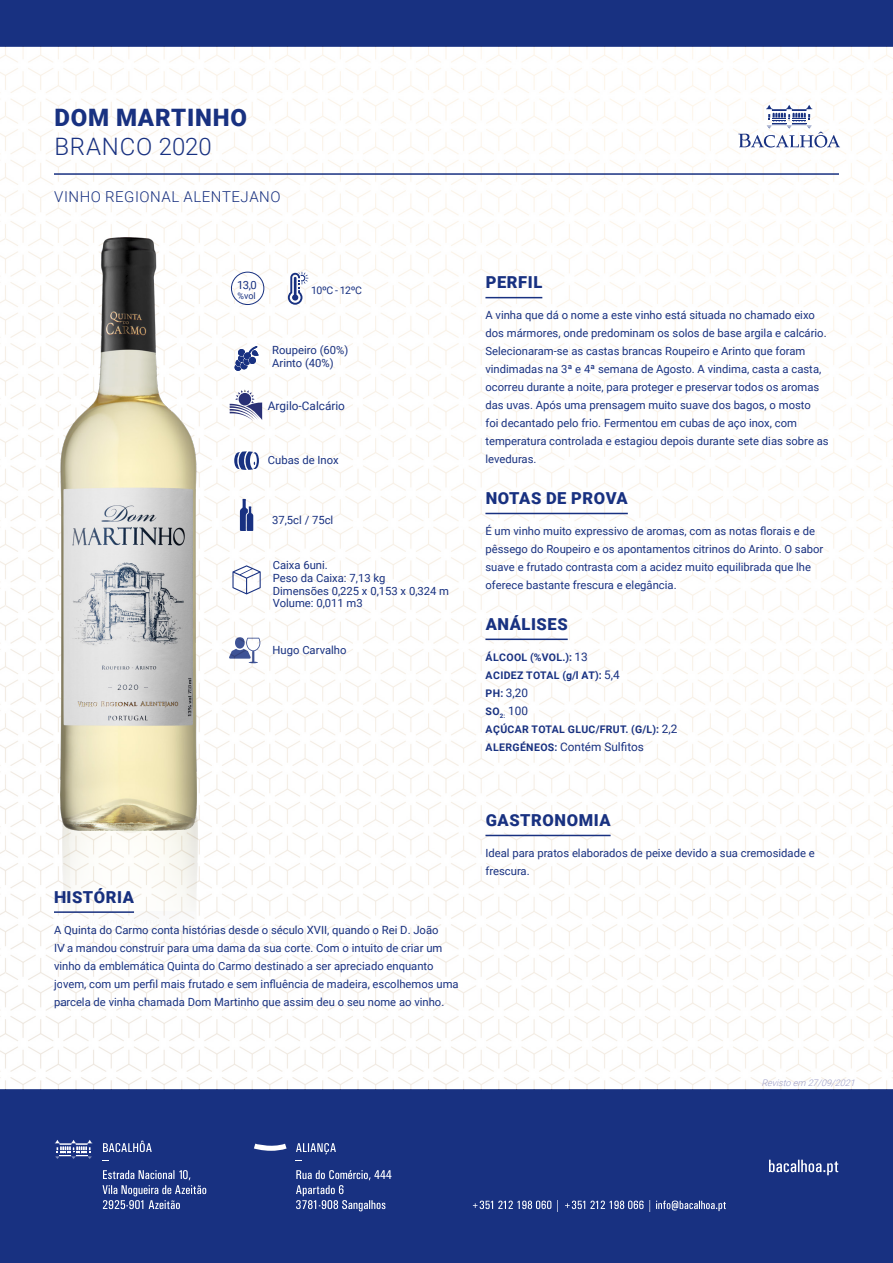
<style>
.page{position:relative;width:893px;height:1263px;background:#fff}
.page>*{position:absolute;margin:0;border:0;box-sizing:border-box;transform-origin:0 0}
.t1{font:900 24px "Roboto";letter-spacing:.035em;color:#183181}
.t2{font:300 24px "Roboto";letter-spacing:.035em;color:#183181}
.TITULOS_BLUE{font:900 16.5px "Roboto";letter-spacing:.035em;color:#183181}
.t3{font:300 15px "Roboto";letter-spacing:.035em;color:#183181}
.t4{font:11.85px "Roboto";color:#183181}
.t5{font:11.25px/18px "Roboto";color:#183181}
.t6{font:700 10.5px "Roboto";letter-spacing:.035em;color:#183181}
.t7{font:10.5px "Roboto";letter-spacing:-.04em;color:#183181}
.t8{font:italic 300 9px "Roboto";color:#999bc6}
.t9{font:9px "Roboto";color:#183181}
.s1{font-weight:400;font-size:11.85px}
.s2{font-weight:700;font-size:10.5px}
</style>
<div class="page">
<div style="left:0;top:1089px;width:893px;height:174px;background:#183181"></div>
<div style="left:0;top:0;width:893px;height:47px;background:#183181"></div>
<svg style="left:473px;top:1200px;width:253px;height:12px"></svg>
<svg style="left:769px;top:1160px;width:69px;height:15px"></svg>
<svg style="left:55px;top:1140px;width:8px;height:19px"></svg>
<svg style="left:254px;top:1144px;width:33px;height:7px"></svg>
<svg style="left:296px;top:1170px;width:95px;height:41px"></svg>
<svg style="left:296px;top:1143px;width:40px;height:11px"></svg>
<svg style="left:197px;top:1185px;width:9px;height:10px"></svg>
<img style="left:0;top:47px;width:893px;height:1042px">
<hr style="left:485px;top:297px;width:57px;height:1px;background:#183181">
<hr style="left:485px;top:513px;width:143px;height:1px;background:#183181">
<hr style="left:485px;top:638px;width:83px;height:2px;background:#183181">
<hr style="left:485px;top:835px;width:126px;height:1px;background:#183181">
<hr style="left:54px;top:911px;width:80px;height:2px;background:#183181">
<img style="left:63px;top:831px;width:134px;height:379px">
<img style="left:60px;top:237px;width:137px;height:594px">
<svg style="left:232px;top:565px;width:29px;height:29px"></svg>
<svg style="left:234px;top:346px;width:25px;height:25px"></svg>
<svg style="left:234px;top:451px;width:25px;height:19px"></svg>
<svg style="left:240px;top:499px;width:13px;height:32px"></svg>
<div style="left:231px;top:272px;width:33px;height:33px;border:1px solid #183181;border-radius:50%"></div>
<svg style="left:288px;top:272px;width:20px;height:33px"></svg>
<hr style="left:54px;top:173px;width:785px;height:2px;background:#183181">
<svg style="left:738px;top:105px;width:102px;height:43px"></svg>
<svg style="left:230px;top:389px;width:32px;height:32px"></svg>
<p class="t1" style="left:54px;top:101px;width:194px">DOM MARTINHO</p>
<p class="t2" style="left:54px;top:130px;width:159px">BRANCO 2020</p>
<p class="t3" style="left:54px;top:187px;width:228px">VINHO REGIONAL ALENTEJANO</p>
<p class="t5" style="left:237px;top:275px;width:21px">13,0</p>
<p class="t9" style="left:238px;top:290px;width:20px">%vol</p>
<p class="t7" style="left:311px;top:283px;width:52px">10ºC - 12ºC</p>
<p class="t5" style="left:272px;top:340px;width:78px">Roupeiro (60%)</p>
<p class="t5" style="left:272px;top:353px;width:63px">Arinto (40%)</p>
<p class="t4" style="left:268px;top:398px;width:79px">Argilo-Calcário</p>
<p class="t5" style="left:268px;top:450px;width:72px">Cubas de Inox</p>
<p class="t5" style="left:272px;top:511px;width:63px">37,5cl / 75cl</p>
<p class="t5" style="left:273px;top:556px;width:57px">Caixa 6uni.</p>
<p class="t5" style="left:273px;top:568px;width:114px">Peso da Caixa: 7,13 kg</p>
<p class="t5" style="left:273px;top:581px;width:178px">Dimensões 0,225 x 0,153 x 0,324 m</p>
<p class="t5" style="left:273px;top:594px;width:92px">Volume: 0,011 m3</p>
<p class="t5" style="left:273px;top:640px;width:75px">Hugo Carvalho</p>
<p class="TITULOS_BLUE" style="left:54px;top:885px;width:81px">HISTÓRIA</p>
<p class="t5" style="left:54px;top:920px;width:406px">A Quinta do Carmo conta histórias desde o século XVII, quando o Rei D. João<br>IV a mandou construir para uma dama da sua corte. Com o intuito de criar um vinho da emblemática Quinta do Carmo destinado a ser apreciado enquanto jovem, com um perfil mais frutado e sem influência de madeira, escolhemos uma parcela de vinha chamada Dom Martinho que assim deu o seu nome ao vinho.</p>
<p class="TITULOS_BLUE" style="left:486px;top:271px;width:58px">PERFIL</p>
<p class="t5" style="left:485px;top:306px;width:331px">A vinha que dá o nome a este vinho está situada no chamado eixo</p>
<p class="t5" style="left:485px;top:324px;width:343px">dos mármores, onde predominam os solos de base argila e calcário.</p>
<p class="t5" style="left:485px;top:342px;width:321px">Selecionaram-se as castas brancas Roupeiro e Arinto que foram</p>
<p class="t5" style="left:485px;top:360px;width:337px">vindimadas na 3ª e 4ª semana de Agosto. A vindima, casta a casta,</p>
<p class="t5" style="left:485px;top:378px;width:335px">ocorreu durante a noite, para proteger e preservar todos os aromas</p>
<p class="t5" style="left:485px;top:396px;width:327px">das uvas. Após uma prensagem muito suave dos bagos, o mosto</p>
<p class="t5" style="left:485px;top:414px;width:313px">foi decantado pelo frio. Fermentou em cubas de aço inox, com</p>
<p class="t5" style="left:485px;top:432px;width:345px">temperatura controlada e estagiou depois durante sete dias sobre as</p>
<p class="t5" style="left:485px;top:450px;width:53px">leveduras.</p>
<p class="TITULOS_BLUE" style="left:486px;top:487px;width:144px">NOTAS DE PROVA</p>
<p class="t5" style="left:485px;top:522px;width:331px">É um vinho muito expressivo de aromas, com as notas florais e de</p>
<p class="t5" style="left:485px;top:540px;width:339px">pêssego do Roupeiro e os apontamentos citrinos do Arinto. O sabor</p>
<p class="t5" style="left:485px;top:558px;width:327px">suave e frutado contrasta com a acidez muito equilibrada que lhe</p>
<p class="t5" style="left:485px;top:576px;width:193px">oferece bastante frescura e elegância.</p>
<p class="TITULOS_BLUE" style="left:486px;top:613px;width:83px">ANÁLISES</p>
<p class="t6" style="left:486px;top:650px;width:104px">ÁLCOOL (%VOL.): <span class="s1">13</span></p>
<p class="t6" style="left:486px;top:668px;width:136px">ACIDEZ TOTAL (g/l AT): <span class="s1">5,4</span></p>
<p class="t4" style="left:486px;top:684px;width:44px"><span class="s2">PH:</span> 3,20</p>
<p class="t4" style="left:486px;top:702px;width:44px"><span class="s2">SO</span><sub>2:</sub> 100</p>
<p class="t6" style="left:486px;top:722px;width:193px">AÇÚCAR TOTAL GLUC/FRUT. (G/L): <span class="s1">2,2</span></p>
<p class="t4" style="left:486px;top:738px;width:160px"><span class="s2">ALERGÉNEOS:</span> Contém Sulfitos</p>
<p class="TITULOS_BLUE" style="left:486px;top:809px;width:126px">GASTRONOMIA</p>
<p class="t5" style="left:485px;top:843px;width:331px">Ideal para pratos elaborados de peixe devido a sua cremosidade e frescura.</p>
<p class="t8" style="left:762px;top:1076px;width:98px">Revistoem 27/09/2021</p>
</div>
